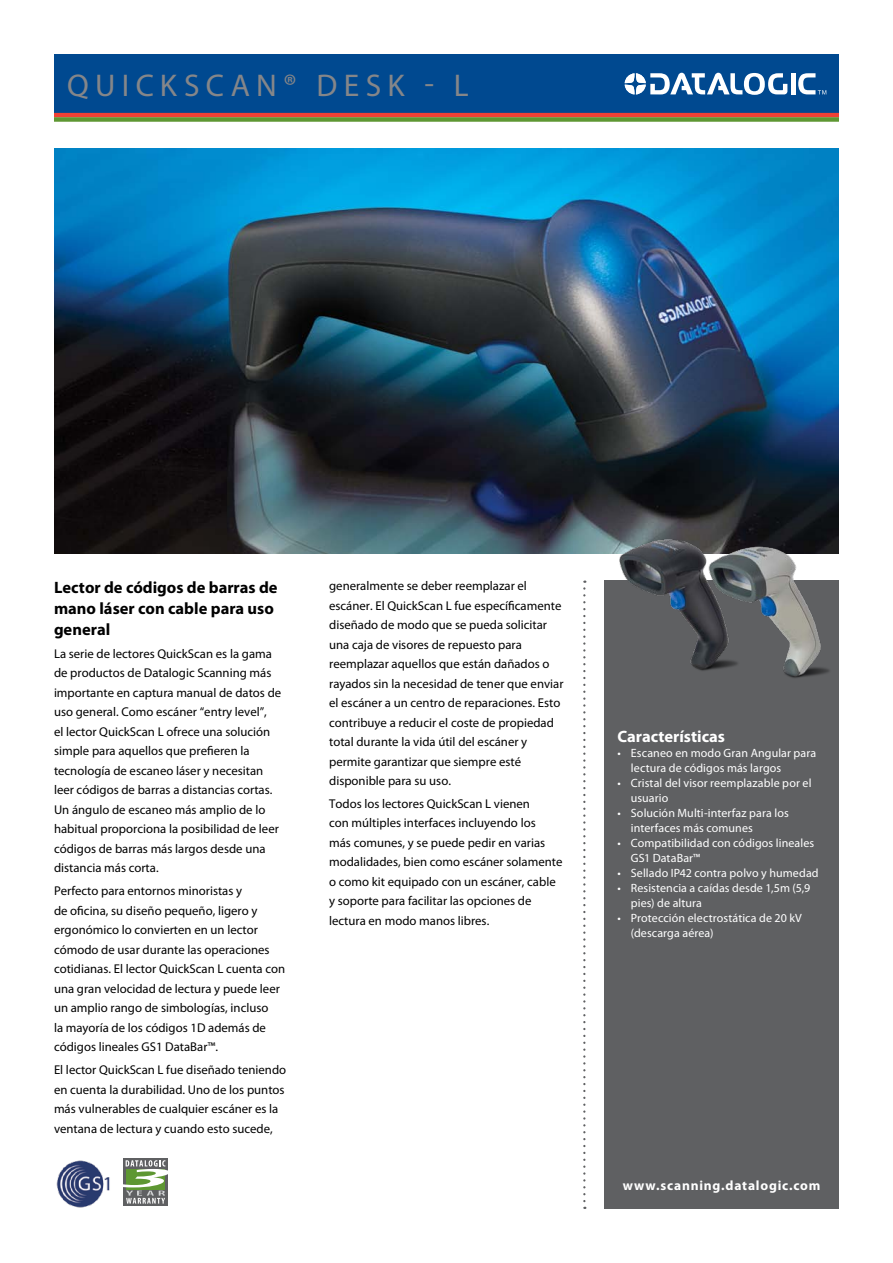
<style>
.page{position:relative;width:893px;height:1263px;background:#fff}
.page>*{position:absolute;margin:0;border:0;box-sizing:border-box;transform-origin:0 0}
.t1{font:31.5px "Myriad Pro";letter-spacing:.2em;color:#858689}
.t2{font:700 16.5px/21px "Myriad Pro";color:#000}
.t3{font:700 16.5px "Myriad Pro";color:#fff}
.t4{font:700 13.5px "Myriad Pro";letter-spacing:.06em;color:#fff}
.t5{font:12.75px/19.5px "Myriad Pro";color:#000}
.t6{font:12px/15px "Myriad Pro";letter-spacing:.01em;color:#fff}
</style>
<div class="page">
<div style="left:604px;top:580px;width:235px;height:629px;background:#5f6062"></div>
<svg style="left:583px;top:581px;width:2px;height:628px"></svg>
<div style="left:54px;top:54px;width:785px;height:59px;background:#004990"></div>
<hr style="left:54px;top:113px;width:785px;height:4px;background:#ef4135">
<div style="left:54px;top:117px;width:785px;height:5px;background:#5e9732"></div>
<hr style="left:791px;top:73px;width:4px;height:21px;background:#fff">
<svg style="left:625px;top:73px;width:162px;height:22px"></svg>
<svg style="left:798px;top:73px;width:28px;height:21px"></svg>
<img style="left:54px;top:149px;width:785px;height:404px">
<img style="left:56px;top:1160px;width:54px;height:48px">
<div style="left:123px;top:1158px;width:45px;height:48px;background:linear-gradient(to right,#5f6062,#5f6062)"></div>
<svg style="left:123px;top:1160px;width:45px;height:43px"></svg>
<img style="left:617px;top:502px;width:216px;height:176px">
<h1 class="t1" style="left:67px;top:66px;width:48px">Quic</h1>
<h1 class="t1" style="left:160px;top:66px;width:310px">kSca n®Des k-L</h1>
<p class="t2" style="left:54px;top:576px;width:225px">Lector de códigos de barras de mano láser con cable para uso general</p>
<p class="t5" style="left:54px;top:644px;width:229px">La serie de lectores QuickScan es la gama de productos de Datalogic Scanning más importante en captura manual de datos de uso general. Como escáner “entry level”,<br>el lector QuickScan L ofrece una solución simple para aquellos que prefieren la tecnología de escaneo láser y necesitan leer códigos de barras a distancias cortas.<br>Un ángulo de escaneo más amplio de lo habitual proporciona la posibilidad de leer códigos de barras más largos desde una distancia más corta.</p>
<p class="t5" style="left:54px;top:881px;width:233px">Perfecto para entornos minoristas y<br>de oficina, su diseño pequeño, ligero y ergonómico lo convierten en un lector cómodo de usar durante las operaciones cotidianas. El lector QuickScan L cuenta con una gran velocidad de lectura y puede leer un amplio rango de simbologías, incluso<br>la mayoría de los códigos 1D además de códigos lineales GS1 DataBar™.</p>
<p class="t5" style="left:54px;top:1060px;width:234px">El lector QuickScan L fue diseñado teniendo en cuenta la durabilidad. Uno de los puntos más vulnerables de cualquier escáner es la ventana de lectura y cuando esto sucede,</p>
<p class="t5" style="left:329px;top:576px;width:236px">generalmente se deber reemplazar el escáner. El QuickScan L fue específicamente diseñado de modo que se pueda solicitar una caja de visores de repuesto para reemplazar aquellos que están dañados o rayados sin la necesidad de tener que enviar el escáner a un centro de reparaciones. Esto contribuye a reducir el coste de propiedad total durante la vida útil del escáner y permite garantizar que siempre esté disponible para su uso.</p>
<p class="t5" style="left:329px;top:794px;width:235px">Todos los lectores QuickScan L vienen<br>con múltiples interfaces incluyendo los<br>más comunes, y se puede pedir en varias modalidades, bien como escáner solamente o como kit equipado con un escáner, cable y soporte para facilitar las opciones de lectura en modo manos libres.</p>
<p class="t3" style="left:617px;top:726px;width:109px">Características</p>
<p class="t6" style="left:631px;top:745px;width:187px;text-indent:-14px">• Escaneo en modo Gran Angular para lectura de códigos más largos</p>
<p class="t6" style="left:631px;top:775px;width:182px;text-indent:-14px">• Cristal del visor reemplazable por el usuario</p>
<p class="t6" style="left:631px;top:805px;width:159px;text-indent:-14px">• Solución Multi-interfaz para los interfaces más comunes</p>
<p class="t6" style="left:631px;top:835px;width:185px;text-indent:-14px">• Compatibilidad con códigos lineales<br>GS1 DataBar™</p>
<p class="t6" style="left:617px;top:865px;width:203px">• Sellado IP42 contra polvo y humedad</p>
<p class="t6" style="left:631px;top:880px;width:181px;text-indent:-14px">• Resistencia a caídas desde 1,5m (5,9 pies) de altura</p>
<p class="t6" style="left:631px;top:910px;width:173px;text-indent:-14px">• Protección electrostática de 20 kV (descarga aérea)</p>
<p class="t4" style="left:623px;top:1177px;width:199px">www.scanning.datalogic.com</p>
</div>
